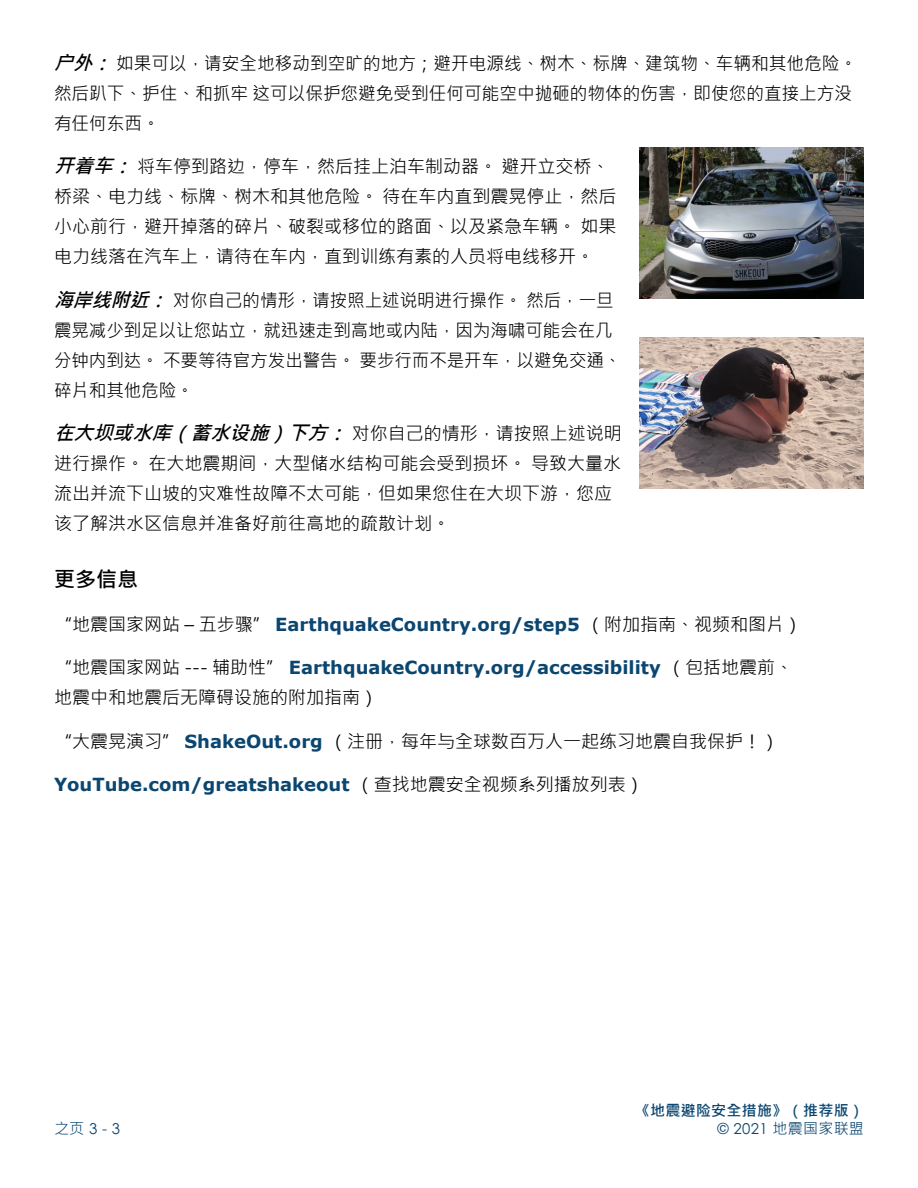
<style>
.page{position:relative;width:918px;height:1188px;background:#fff}
.page>*{position:absolute;margin:0;border:0;box-sizing:border-box;transform-origin:0 0}
.Heading_1{font:700 21px "Microsoft Jheng Hei";color:#000}
.t1{font:italic 700 19.5px "Microsoft Jheng Hei";color:#000}
.t2{font:18px/30px "Microsoft Jheng Hei";color:#000}
.t3{font:700 18px "Verdana";color:#0a4670}
.t4{font:700 15px/18px "Microsoft Jheng Hei";letter-spacing:.02em;color:#0a4670;text-align:right}
.t5{font:15px "Century Gothic";color:#0a4670}
.s1{font-weight:700;font-style:italic;font-size:19.5px}
.s2{font-weight:400;font-style:normal;font-size:18px}
.s3{font-family:"Microsoft Jheng Hei";font-weight:400;color:#000}
.s4{font-family:"Verdana";font-weight:700;color:#0a4670}
.s5{font-family:"Microsoft Jheng Hei"}
.s6{font-family:"Century Gothic";font-weight:400}
.s7{font-weight:400}
</style>
<div class="page">
<img style="left:640px;top:338px;width:224px;height:151px">
<img style="left:640px;top:147px;width:224px;height:151px">
<p class="t2" style="left:54px;top:48px;width:804px"><span class="s1">户外：</span> 如果可以，请安全地移动到空旷的地方；避开电源线、树木、标牌、建筑物、车辆和其他危险。然后趴下、护住、和抓牢 这可以保护您避免受到任何可能空中抛砸的物体的伤害，即使您的直接上方没有任何东西。</p>
<p class="t2" style="left:54px;top:151px;width:564px"><span class="s1">开着车：</span>将车停到路边，停车，然后挂上泊车制动器。 避开立交桥、桥梁、电力线、标牌、树木和其他危险。 待在车内直到震晃停止，然后小心前行，避开掉落的碎片、破裂或移位的路面、以及紧急车辆。 如果电力线落在汽车上，请待在车内，直到训练有素的人员将电线移开。</p>
<p class="t2" style="left:54px;top:285px;width:569px"><span class="s1">海岸线附近：</span>对你自己的情形，请按照上述说明进行操作。 然后，一旦震晃减少到足以让您站立，就迅速走到高地或内陆，因为海啸可能会在几分钟内到达。 不要等待官方发出警告。 要步行而不是开车，以避免交通、碎片和其他危险。</p>
<p class="t1" style="left:54px;top:421px;width:569px">在大坝或水库（蓄水设施）下方：<span class="s2">对你自己的情形，请按照上述说明</span></p>
<p class="t2" style="left:54px;top:448px;width:568px">进行操作。 在大地震期间，大型储水结构可能会受到损坏。 导致大量水流出并流下山坡的灾难性故障不太可能，但如果您住在大坝下游，您应该了解洪水区信息并准备好前往高地的疏散计划。</p>
<p class="Heading_1" style="left:54px;top:566px;width:85px">更多信息</p>
<p class="t3" style="left:54px;top:611px;width:750px"><span class="s3">“地震国家网站 – 五步骤”</span> EarthquakeCountry.org/step5 <span class="s3">（附加指南、视频和图片）</span></p>
<p class="t2" style="left:54px;top:652px;width:741px">“地震国家网站 --- 辅助性” <span class="s4">EarthquakeCountry.org/accessibility</span> （包括地震前、地震中和地震后无障碍设施的附加指南）</p>
<p class="t2" style="left:54px;top:726px;width:727px">“大震晃演习” <span class="s4">ShakeOut.org</span> （注册，每年与全球数百万人一起练习地震自我保护！）</p>
<p class="t3" style="left:54px;top:772px;width:591px">YouTube.com/greatshakeout <span class="s3">（查找地震安全视频系列播放列表）</span></p>
<p class="t5" style="left:54px;top:1118px;width:68px"><span class="s5">之页</span> 3 - 3</p>
<p class="t4" style="left:635px;top:1102px;width:231px">《地震避险安全措施》（推荐版）<span class="s6">© 2021</span> <span class="s7">地震国家联盟</span></p>
</div>
